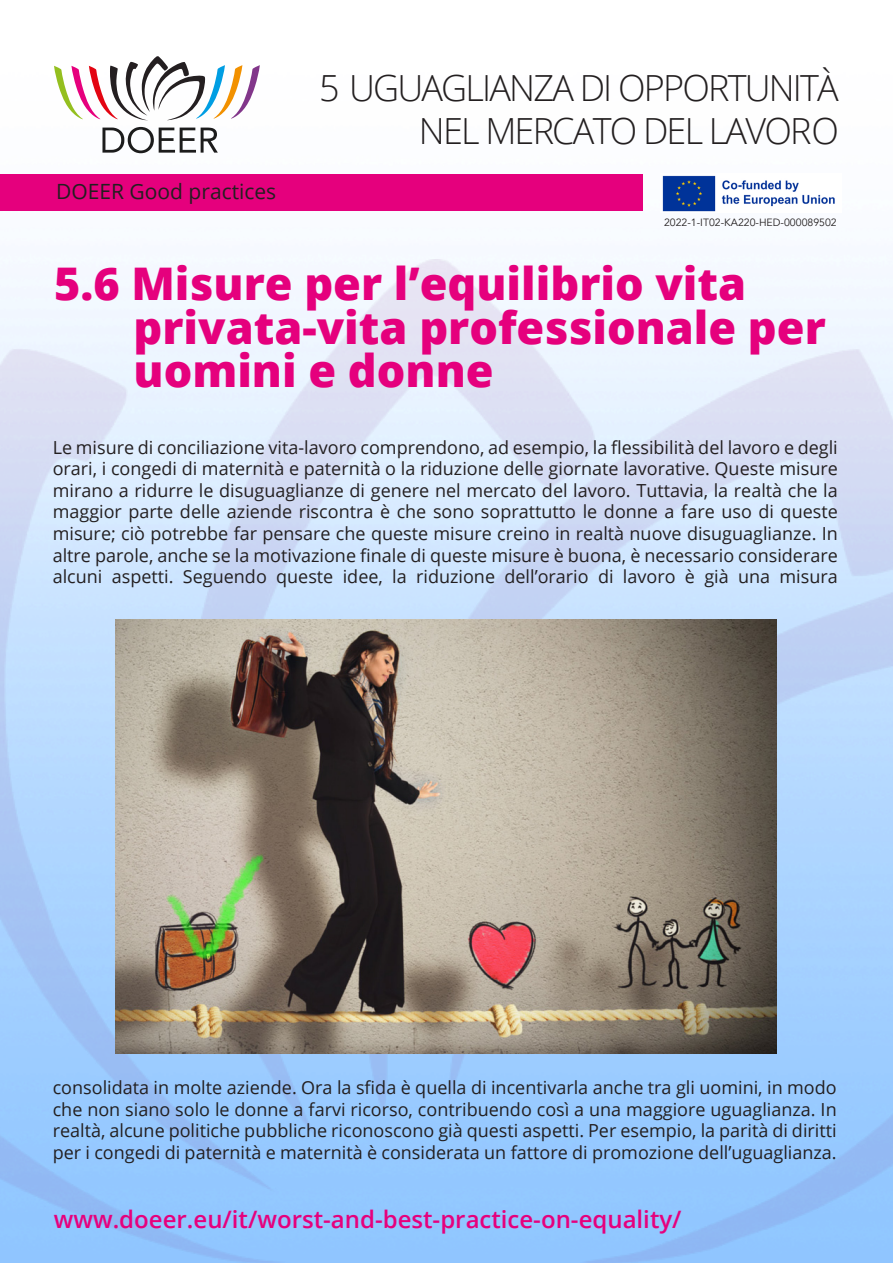
<style>
.page{position:relative;width:893px;height:1263px;background:#fff}
.page>*{position:absolute;margin:0;border:0;box-sizing:border-box;transform-origin:0 0}
.t1{font:800 45px/43.5px "Open Sans";color:#e5007d}
.t2{font:300 36px/43.2px "Open Sans";letter-spacing:-.05em;color:#231f20;text-align:right}
.t3{font:600 24px "Open Sans";color:#e6007d}
.t4{font:21px "Open Sans";color:#231f20}
.t5{font:18px/21.6px "Open Sans";color:#231f20;text-align:justify}
.t6{font:10.5px "Avenir";color:#231f20}
</style>
<div class="page">
<div style="left:0;top:175px;width:642px;height:36px;background:#e5007d"></div>
<svg style="left:54px;top:56px;width:206px;height:65px"></svg>
<svg style="left:102px;top:127px;width:116px;height:26px"></svg>
<img style="left:662px;top:175px;width:173px;height:37px">
<img style="left:0;top:259px;width:893px;height:1004px">
<img style="left:116px;top:619px;width:661px;height:434px">
<p class="t4" style="left:56px;top:177px;width:222px">DOEER Good practices</p>
<h2 class="t2" style="left:319px;top:65px;width:521px">5 UGUAGLIANZA DI OPPORTUNITÀ<br>NEL MERCATO DEL LAVORO</h2>
<p class="t6" style="left:664px;top:216px;width:174px">2022-1-IT02-KA220-HED-000089502</p>
<h1 class="t1" style="left:134px;top:260px;width:694px;text-indent:-80px">5.6 Misure per l’equilibrio vita privata-vita professionale per uomini e donne</h1>
<p class="t5" style="left:53px;top:436px;width:787px">Le misure di conciliazione vita-lavoro comprendono, ad esempio, la flessibilità del lavoro e degli orari, i congedi di maternità e paternità o la riduzione delle giornate lavorative. Queste misure mirano a ridurre le disuguaglianze di genere nel mercato del lavoro. Tuttavia, la realtà che la maggior parte delle aziende riscontra è che sono soprattutto le donne a fare uso di queste misure; ciò potrebbe far pensare che queste misure creino in realtà nuove disuguaglianze. In altre parole, anche se la motivazione finale di queste misure è buona, è necessario considerare alcuni aspetti. Seguendo queste idee, la riduzione dell’orario di lavoro è già una misura</p>
<p class="t5" style="left:53px;top:1076px;width:785px">consolidata in molte aziende. Ora la sfida è quella di incentivarla anche tra gli uomini, in modo che non siano solo le donne a farvi ricorso, contribuendo così a una maggiore uguaglianza. In realtà, alcune politiche pubbliche riconoscono già questi aspetti. Per esempio, la parità di diritti per i congedi di paternità e maternità è considerata un fattore di promozione dell’uguaglianza.</p>
<h3 class="t3" style="left:54px;top:1203px;width:629px">www.doeer.eu/it/worst-and-best-practice-on-equality/</h3>
</div>
